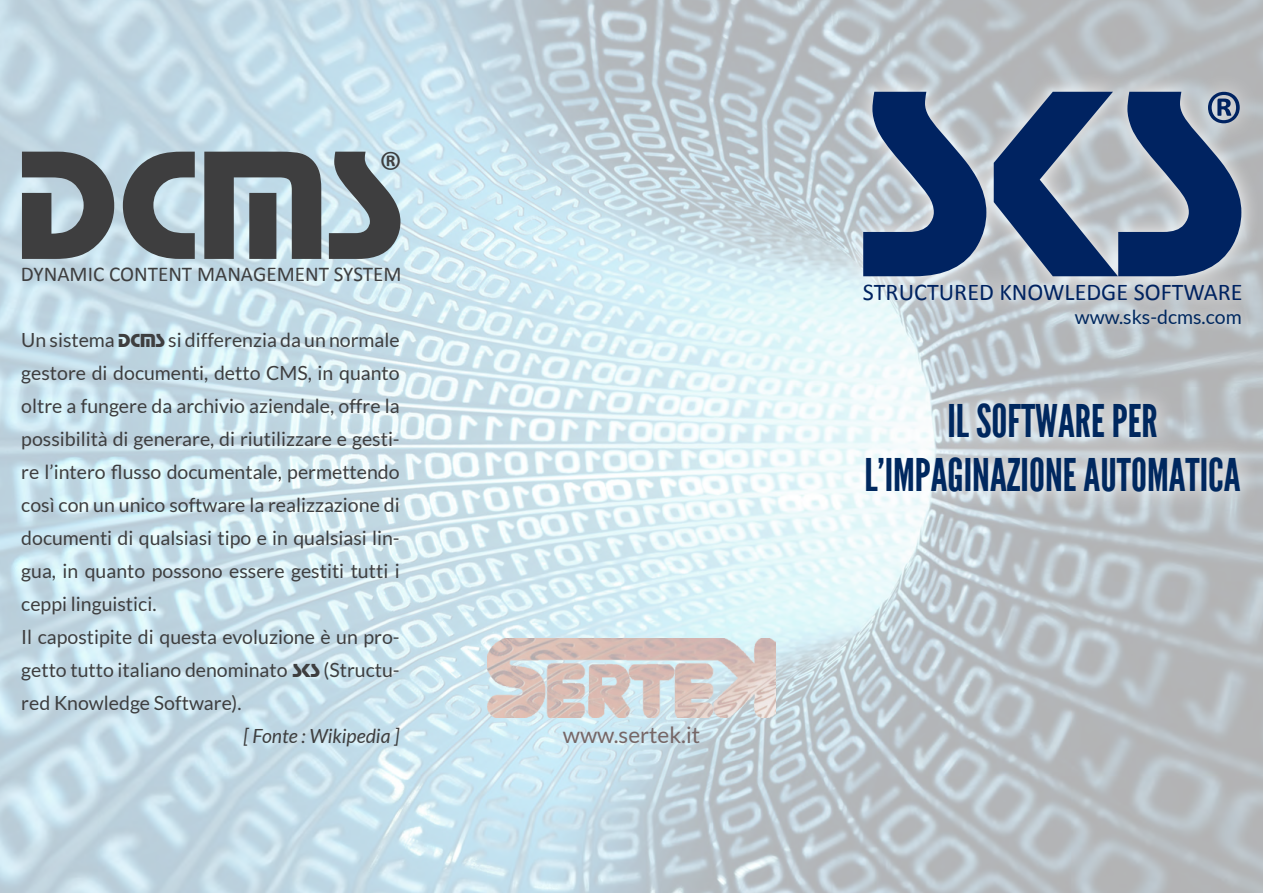
<style>
.page{position:relative;width:1263px;height:893px;background:#fff}
.page>*{position:absolute;margin:0;border:0;box-sizing:border-box;transform-origin:0 0}
.t1{font:276.9px "Stop D";color:#002361}
.t2{font:160.95px "Stop D";color:#3e3e3f}
.t3{font:83.1px "Calibri";color:#002361}
.t4{font:48.3px "Calibri";color:#3e3e3f}
.t5{font:45px "League Gothic";color:#00285f}
.t6{font:24.15px "Calibri";color:#002361}
.t7{font:22.5px "Lato";color:#766666}
.t8{font:21.15px "Calibri";color:#3e3e3f}
.t9{font:19.5px/33px "Lato";color:#3e3e3f;text-align:justify}
.t10{font:italic 19.5px "Lato";color:#3e3e3f}
.t11{font:19.5px "Lato";color:#00285f}
.s1{font-family:"Stop D"}
</style>
<div class="page">
<img style="left:0;top:0;width:1263px;height:893px">
<svg style="left:842px;top:71px;width:417px;height:247px"></svg>
<svg style="left:846px;top:383px;width:411px;height:126px"></svg>
<div style="left:1065px;top:299px;width:184px;height:33px;background:#fff;opacity:.75"></div>
<img style="left:488px;top:638px;width:287px;height:80px">
<p class="t2" style="left:16px;top:114px;width:389px">DCMS</p>
<p class="t8" style="left:21px;top:261px;width:382px">DYNAMIC CONTENT MANAGEMENT SYSTEM</p>
<p class="t4" style="left:378px;top:139px;width:26px">®</p>
<p class="t9" style="left:21px;top:323px;width:380px">Un sistema <span class="s1">DCMS</span> si differenzia da un normale gestore di documenti, detto CMS, in quanto oltre a fungere da archivio aziendale, offre la possibilità di generare, di riutilizzare e gesti&shy;re l’intero flusso documentale, permettendo così con un unico software la realizzazione di documenti di qualsiasi tipo e in qualsiasi lin&shy;gua, in quanto possono essere gestiti tutti i ceppi linguistici.</p>
<p class="t9" style="left:21px;top:620px;width:380px">Il capostipite di questa evoluzione è un pro&shy;getto tutto italiano denominato <span class="s1">SKS</span> (Structu&shy;red Knowledge Software).</p>
<p class="t10" style="left:243px;top:725px;width:158px">[ Fonte : Wikipedia ]</p>
<p class="t7" style="left:563px;top:722px;width:139px">www.sertek.it</p>
<p class="t1" style="left:861px;top:26px;width:385px">SKS</p>
<p class="t6" style="left:863px;top:277px;width:381px">STRUCTURED KNOWLEDGE SOFTWARE</p>
<p class="t3" style="left:1203px;top:70px;width:44px">®</p>
<p class="t11" style="left:1075px;top:306px;width:168px">www.sks-dcms.com</p>
<p class="t5" style="left:947px;top:395px;width:212px">IL SOFTWARE PER</p>
<p class="t5" style="left:864px;top:449px;width:378px">L’IMPAGINAZIONE AUTOMATICA</p>
</div>
